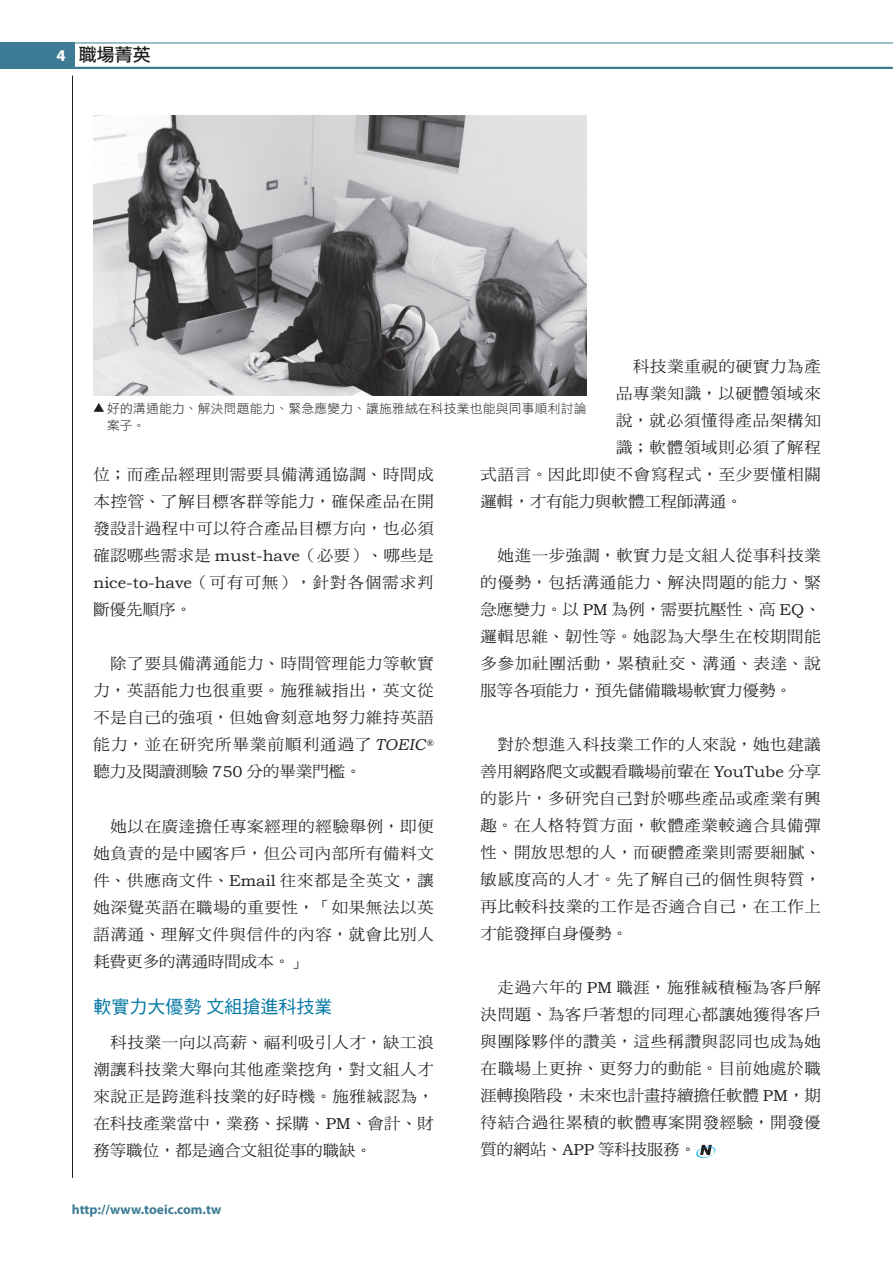
<style>
.page{position:relative;width:893px;height:1263px;background:#fff}
.page>*{position:absolute;margin:0;border:0;box-sizing:border-box;transform-origin:0 0}
.小標001{font:18px "DF Hei Std W5";color:#0076a3}
.t1{font:18px "DF Li Hei Std W5";color:#231f20}
.t2{font:700 16.5px "Myriad Pro";color:#fff}
.內文{font:15.75px/27px "DF Ming Std W5";letter-spacing:.045em;color:#231f20;text-align:justify;scale:1.04 1}
.內文-2{font:15.75px "DF Ming Std W5";color:#231f20;scale:1.04 1}
.t3{font:700 13.5px "Myriad Pro";color:#3c7b93}
.t4{font:12.75px/17.2px "DF Hei Std W3";letter-spacing:.02em;color:#231f20}
.s1{font-family:"Bookman Old Style"}
.s2{font-family:"Bookman Old Style";font-style:italic}
</style>
<div class="page">
<svg style="left:696px;top:1145px;width:20px;height:13px"></svg>
<img style="left:94px;top:116px;width:492px;height:279px">
<svg style="left:94px;top:403px;width:10px;height:9px"></svg>
<hr style="left:72px;top:76px;width:1px;height:1102px;background:#231f20">
<div style="left:0;top:43px;width:74px;height:25px;background:#3c7b93"></div>
<hr style="left:0;top:43px;width:893px;height:1px;background:#3c7b93">
<hr style="left:0;top:67px;width:893px;height:2px;background:#3c7b93">
<p class="t2" style="left:57px;top:47px;width:11px">4</p>
<p class="t1" style="left:79px;top:45px;width:74px">職場菁英</p>
<p class="內文" style="left:633px;top:352px;width:182px">科技業重視的硬實力為產</p>
<p class="內文" style="left:616px;top:379px;width:198px">品專業知識，以硬體領域來</p>
<p class="內文" style="left:616px;top:406px;width:198px">說，就必須懂得產品架構知</p>
<p class="內文" style="left:616px;top:433px;width:198px">識；軟體領域則必須了解程</p>
<p class="內文" style="left:481px;top:460px;width:329px">式語言。因此即使不會寫程式，至少要懂相關</p>
<p class="內文-2" style="left:481px;top:493px;width:254px">邏輯，才有能力與軟體工程師溝通。</p>
<p class="內文" style="left:481px;top:541px;width:329px;text-indent:17px">她進一步強調，軟實力是文組人從事科技業的優勢，包括溝通能力、解決問題的能力、緊急應變力。以 <span class="s1">PM</span> 為例，需要抗壓性、高 <span class="s1">EQ</span>、邏輯思維、韌性等。她認為大學生在校期間能多參加社團活動，累積社交、溝通、表達、說服等各項能力，預先儲備職場軟實力優勢。</p>
<p class="內文" style="left:481px;top:730px;width:329px;text-indent:17px">對於想進入科技業工作的人來說，她也建議善用網路爬文或觀看職場前輩在 <span class="s1">YouTube</span> 分享的影片，多研究自己對於哪些產品或產業有興趣。在人格特質方面，軟體產業較適合具備彈性、開放思想的人，而硬體產業則需要細膩、敏感度高的人才。先了解自己的個性與特質，再比較科技業的工作是否適合自己，在工作上才能發揮自身優勢。</p>
<p class="內文" style="left:481px;top:973px;width:329px;text-indent:17px">走過六年的 <span class="s1">PM</span> 職涯，施雅絨積極為客戶解決問題、為客戶著想的同理心都讓她獲得客戶與團隊夥伴的讚美，這些稱讚與認同也成為她在職場上更拚、更努力的動能。目前她處於職涯轉換階段，未來也計畫持續擔任軟體 <span class="s1">PM</span>，期待結合過往累積的軟體專案開發經驗，開發優質的網站、<span class="s1">APP</span> 等科技服務。</p>
<p class="t4" style="left:107px;top:399px;width:481px">好的溝通能力、解決問題能力、緊急應變力、讓施雅絨在科技業也能與同事順利討論案子。</p>
<p class="內文" style="left:94px;top:461px;width:329px">位；而產品經理則需要具備溝通協調、時間成本控管、了解目標客群等能力，確保產品在開發設計過程中可以符合產品目標方向，也必須確認哪些需求是 <span class="s1">must-have</span>（必要）、哪些是<span class="s1">nice-to-have</span>（可有可無），針對各個需求判斷優先順序。</p>
<p class="內文" style="left:94px;top:650px;width:329px;text-indent:17px">除了要具備溝通能力、時間管理能力等軟實力，英語能力也很重要。施雅絨指出，英文從不是自己的強項，但她會刻意地努力維持英語能力，並在研究所畢業前順利通過了 <span class="s2">TOEIC</span><sup>®</sup>聽力及閱讀測驗 <span class="s1">750</span> 分的畢業門檻。</p>
<p class="內文" style="left:94px;top:812px;width:329px;text-indent:17px">她以在廣達擔任專案經理的經驗舉例，即便她負責的是中國客戶，但公司內部所有備料文件、供應商文件、<span class="s1">Email</span> 往來都是全英文，讓她深覺英語在職場的重要性，「如果無法以英語溝通、理解文件與信件的內容，就會比別人耗費更多的溝通時間成本。」</p>
<p class="小標001" style="left:94px;top:997px;width:241px">軟實力大優勢文組搶進科技業</p>
<p class="內文" style="left:94px;top:1028px;width:329px;text-indent:17px">科技業一向以高薪、福利吸引人才，缺工浪潮讓科技業大舉向其他產業挖角，對文組人才來說正是跨進科技業的好時機。施雅絨認為，在科技產業當中，業務、採購、<span class="s1">PM</span>、會計、財務等職位，都是適合文組從事的職缺。</p>
<p class="t3" style="left:72px;top:1202px;width:151px">http://www.toeic.com.tw</p>
</div>
